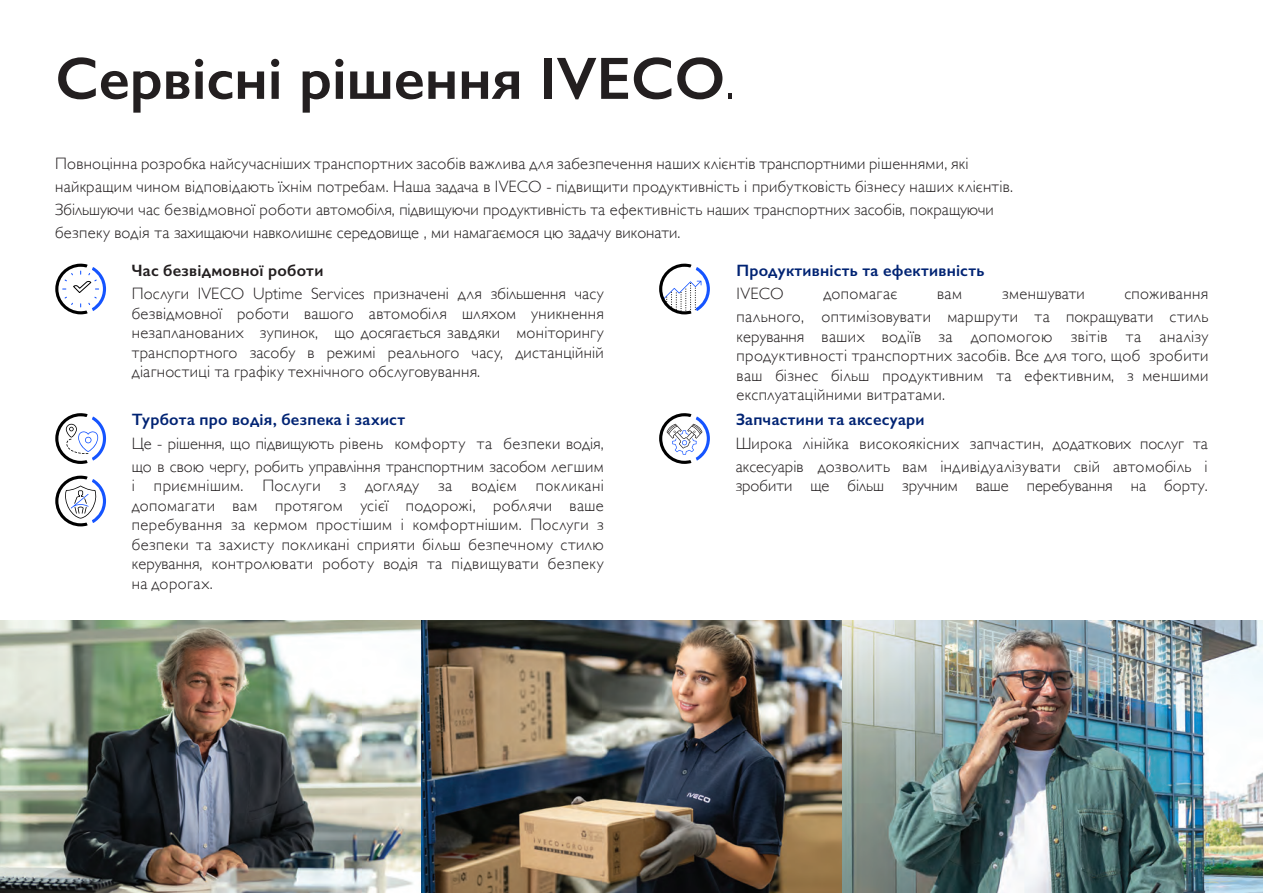
<style>
.page{position:relative;width:1263px;height:893px;background:#fff}
.page>*{position:absolute;margin:0;border:0;box-sizing:border-box;transform-origin:0 0}
.t1{font:600 60px "Gill Sans";color:#231f20}
.t2{font:300 16.5px/19.5px "Gill Sans";letter-spacing:.015em;color:#231f20;text-align:justify}
.t3{font:600 16.5px "Gill Sans";letter-spacing:.015em;color:#002373}
.t4{font:600 16.5px "Gill Sans";letter-spacing:.015em;color:#231f20}
.s1{font-weight:300}
</style>
<div class="page">
<img style="left:0;top:621px;width:421px;height:272px">
<img style="left:421px;top:621px;width:421px;height:272px">
<img style="left:842px;top:621px;width:421px;height:272px">
<svg style="left:55px;top:264px;width:51px;height:50px"></svg>
<svg style="left:659px;top:264px;width:51px;height:50px"></svg>
<svg style="left:55px;top:413px;width:51px;height:51px"></svg>
<svg style="left:55px;top:476px;width:51px;height:50px"></svg>
<svg style="left:659px;top:413px;width:51px;height:51px"></svg>
<h1 class="t1" style="left:55px;top:42px;width:682px">Сервісні рішення IVECO<span class="s1">.</span></h1>
<p class="t2" style="left:55px;top:152px;width:959px;line-height:22.8px;text-align:left">Повноцінна розробка найсучасніших транспортних засобів важлива для забезпечення наших клієнтів транспортними рішеннями, які найкращим чином відповідають їхнім потребам. Наша задача в IVECO - підвищити продуктивність і прибутковість бізнесу наших клієнтів.<br>Збільшуючи час безвідмовної роботи автомобіля, підвищуючи продуктивність та ефективність наших транспортних засобів, покращуючи безпеку водія та захищаючи навколишнє середовище , ми намагаємося цю задачу виконати.</p>
<p class="t4" style="left:132px;top:260px;width:193px">Час безвідмовної роботи</p>
<p class="t2" style="left:132px;top:283px;width:473px">Послуги IVECO Uptime Services призначені для збільшення часу безвідмовної роботи вашого автомобіля шляхом уникнення незапланованих зупинок, що досягається завдяки моніторингу транспортного засобу в режимі реального часу, дистанційній діагностиці та графіку технічного обслуговування.</p>
<p class="t3" style="left:132px;top:410px;width:275px">Турбота про водія, безпека і захист</p>
<p class="t2" style="left:132px;top:431px;width:473px;line-height:22.8px">Це - рішення, що підвищують рівень комфорту та безпеки водія, що в свою чергу, робить управління транспортним засобом легшим</p>
<p class="t2" style="left:132px;top:475px;width:473px">і приємнішим. Послуги з догляду за водієм покликані допомагати вам протягом усієї подорожі, роблячи ваше перебування за кермом простішим і комфортнішим. Послуги з безпеки та захисту покликані сприяти більш безпечному стилю керування, контролювати роботу водія та підвищувати безпеку на дорогах.</p>
<p class="t3" style="left:736px;top:260px;width:249px">Продуктивність та ефективність</p>
<p class="t2" style="left:736px;top:283px;width:49px">IVECO</p>
<p class="t2" style="left:823px;top:283px;width:75px">допомагає</p>
<p class="t2" style="left:937px;top:283px;width:27px">вам</p>
<p class="t2" style="left:1002px;top:283px;width:84px">зменшувати</p>
<p class="t2" style="left:736px;top:282px;width:473px;line-height:22.8px;text-align:right">споживання<br>пального, оптимізовувати маршрути та покращувати стиль</p>
<p class="t2" style="left:736px;top:326px;width:473px">керування ваших водіїв за допомогою звітів та аналізу продуктивності транспортних засобів. Все для того, щоб зробити ваш бізнес більш продуктивним та ефективним, з меншими експлуатаційними витратами.</p>
<p class="t3" style="left:736px;top:410px;width:190px">Запчастини та аксесуари</p>
<p class="t2" style="left:736px;top:431px;width:473px;line-height:22.8px">Широка лінійка високоякісних запчастин, додаткових послуг та аксесуарів дозволить вам індивідуалізувати свій автомобіль і</p>
<p class="t2" style="left:736px;top:475px;width:473px">зробити ще більш зручним ваше перебування на борту.</p>
</div>
